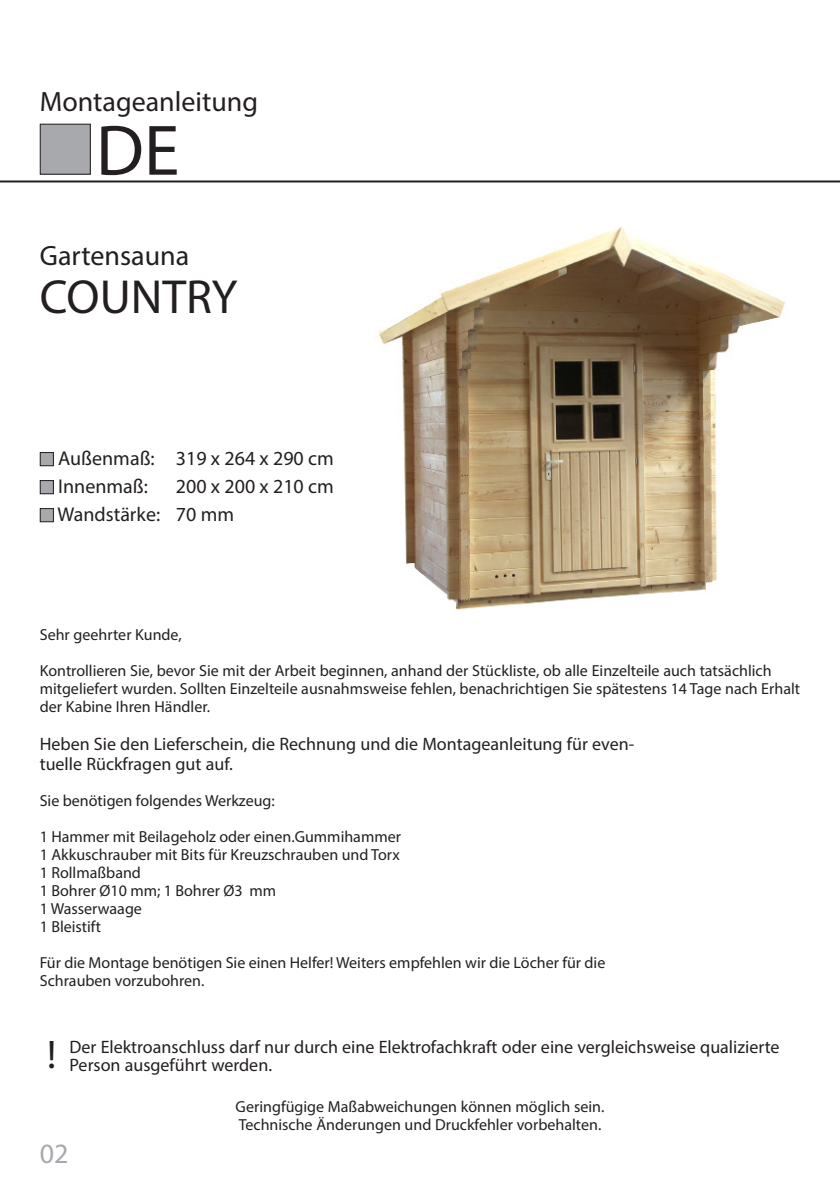
<style>
.page{position:relative;width:840px;height:1191px;background:#fff}
.page>*{position:absolute;margin:0;border:0;box-sizing:border-box;transform-origin:0 0}
.t1{font:72px "Myriad Pro";color:#231f20}
.t2{font:48px "Myriad Pro";color:#231f20}
.t3{font:40px "Myriad Pro";color:#231f20}
.t4{font:28px "Myriad Pro";color:#231f20}
.t5{font:28px "Myriad Pro";color:#a8a9ad}
.t6{font:20px "Myriad Pro";color:#231f20}
.t7{font:18px/20px "Myriad Pro";color:#231f20}
.t8{font:16px/18px "Myriad Pro";color:#231f20}
</style>
<div class="page">
<hr style="left:0;top:180px;width:839px;height:2px;background:#231f20">
<div style="left:40px;top:124px;width:50px;height:50px;background:#a8a9ad"></div>
<div style="left:40px;top:124px;width:51px;height:51px;border:1px solid #231f20"></div>
<div style="left:40px;top:452px;width:13px;height:14px;background:#a8a9ad"></div>
<div style="left:40px;top:452px;width:14px;height:14px;border:1px solid #231f20"></div>
<div style="left:40px;top:480px;width:13px;height:14px;background:#a8a9ad"></div>
<div style="left:40px;top:480px;width:14px;height:14px;border:1px solid #231f20"></div>
<div style="left:40px;top:508px;width:13px;height:14px;background:#a8a9ad"></div>
<div style="left:40px;top:508px;width:14px;height:14px;border:1px solid #231f20"></div>
<img style="left:377px;top:227px;width:411px;height:383px">
<p class="t4" style="left:40px;top:84px;width:220px">Montageanleitung</p>
<p class="t1" style="left:96px;top:106px;width:85px">DE</p>
<p class="t4" style="left:40px;top:238px;width:151px">Gartensauna</p>
<p class="t2" style="left:40px;top:267px;width:199px">COUNTRY</p>
<p class="t6" style="left:58px;top:446px;width:277px">Außenmaß: 319 x 264 x 290 cm</p>
<p class="t6" style="left:58px;top:474px;width:91px">Innenmaß:</p>
<p class="t6" style="left:176px;top:474px;width:159px">200 x 200 x 210 cm</p>
<p class="t6" style="left:57px;top:502px;width:178px">Wandstärke: 70 mm</p>
<p class="t8" style="left:40px;top:625px;width:143px">Sehr geehrter Kunde,</p>
<p class="t8" style="left:40px;top:661px;width:761px">Kontrollieren Sie, bevor Sie mit der Arbeit beginnen, anhand der Stückliste, ob alle Einzelteile auch tatsächlich mitgeliefert wurden. Sollten Einzelteile ausnahmsweise fehlen, benachrichtigen Sie spätestens 14 Tage nach Erhalt der Kabine Ihren Händler.</p>
<p class="t7" style="left:40px;top:733px;width:595px">Heben Sie den Lieferschein, die Rechnung und die Montageanleitung für even&shy;tuelle Rückfragen gut auf.</p>
<p class="t8" style="left:40px;top:791px;width:236px">Sie benötigen folgendes Werkzeug:</p>
<p class="t8" style="left:40px;top:827px;width:362px">1 Hammer mit Beilageholz oder einen.Gummihammer</p>
<p class="t8" style="left:40px;top:845px;width:361px">1 Akkuschrauber mit Bits für Kreuzschrauben und Torx</p>
<p class="t8" style="left:40px;top:863px;width:103px">1 Rollmaßband</p>
<p class="t8" style="left:40px;top:881px;width:238px">1 Bohrer Ø10 mm; 1 Bohrer Ø3 mm</p>
<p class="t8" style="left:40px;top:899px;width:104px">1 Wasserwaage</p>
<p class="t8" style="left:40px;top:917px;width:63px">1 Bleistift</p>
<p class="t8" style="left:40px;top:953px;width:567px">Für die Montage benötigen Sie einen Helfer! Weiters empfehlen wir die Löcher für die<br>Schrauben vorzubohren.</p>
<p class="t3" style="left:47px;top:1030px;width:11px">!</p>
<p class="t7" style="left:69px;top:1037px;width:711px">Der Elektroanschluss darf nur durch eine Elektrofachkraft oder eine vergleichsweise qualizierte</p>
<p class="t7" style="left:69px;top:1055px;width:204px">Person ausgeführt werden.</p>
<p class="t8" style="left:235px;top:1097px;width:370px">Geringfügige Maßabweichungen können möglich sein.</p>
<p class="t8" style="left:238px;top:1115px;width:364px">Technische Änderungen und Druckfehler vorbehalten.</p>
<p class="t5" style="left:40px;top:1135px;width:30px">02</p>
</div>
